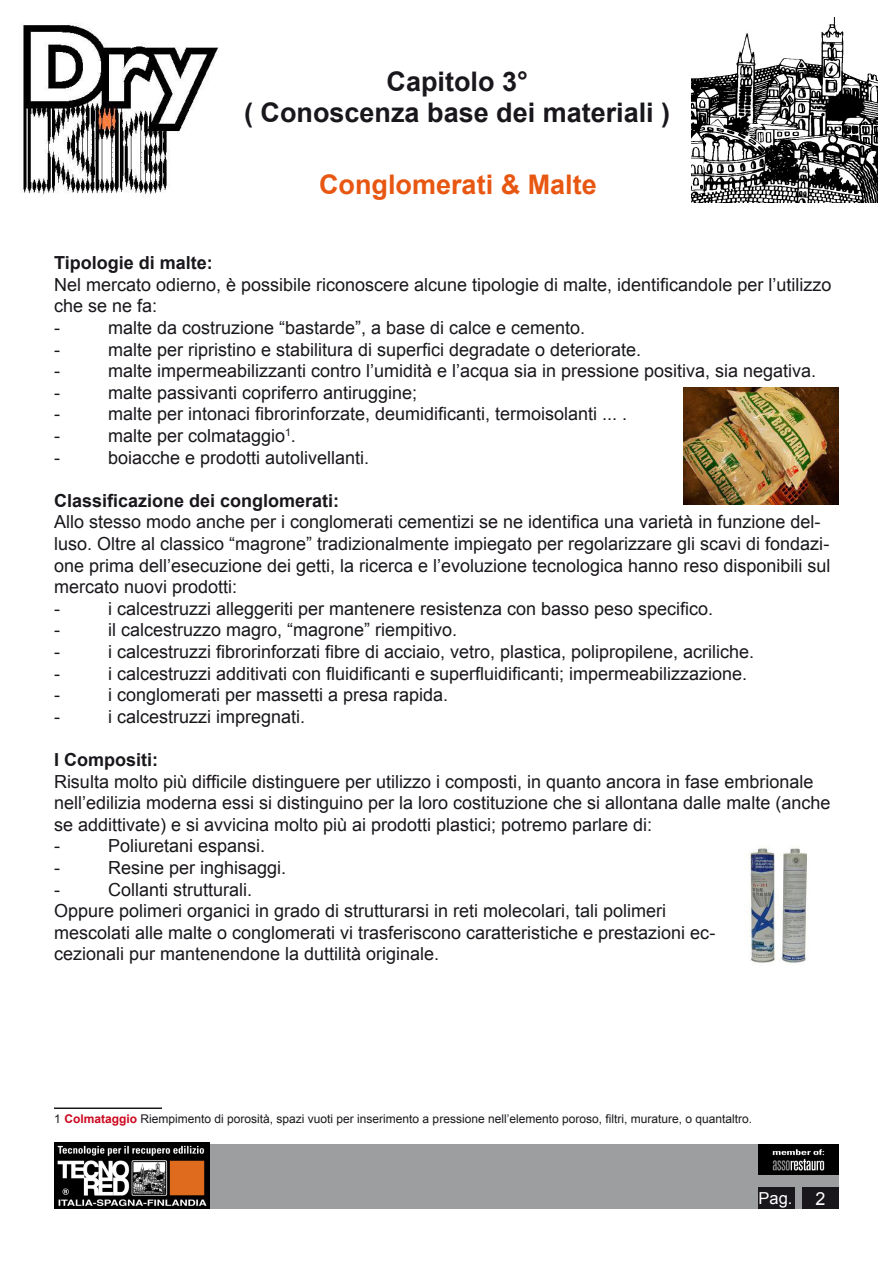
<style>
.page{position:relative;width:893px;height:1263px;background:#fff}
.page>*{position:absolute;margin:0;border:0;box-sizing:border-box;transform-origin:0 0}
.t1{font:700 27px "Arial";color:#1a171c}
.t2{font:700 27px "Arial";color:#e85711}
.t3{font:18px/21.6px "Arial";color:#1a171c}
.t4{font:700 18px "Arial";color:#1a171c}
.t5{font:18px "Arial";color:#fff}
.t6{font:16.5px "Arial";color:#fff}
.t7{font:12px "Arial";color:#1a171c}
.s1{font-weight:700;color:#cd071e}
</style>
<div class="page">
<img style="left:683px;top:388px;width:156px;height:116px">
<img style="left:745px;top:848px;width:62px;height:115px">
<hr style="left:54px;top:1107px;width:108px;height:2px;background:#1a171c">
<div style="left:55px;top:1144px;width:783px;height:64px;background:#9d9ea0"></div>
<img style="left:691px;top:17px;width:187px;height:185px">
<img style="left:23px;top:25px;width:196px;height:171px">
<div style="left:759px;top:1188px;width:36px;height:21px;background:#1a171c"></div>
<div style="left:802px;top:1188px;width:37px;height:21px;background:#1a171c"></div>
<img style="left:54px;top:1142px;width:155px;height:67px">
<img style="left:759px;top:1144px;width:80px;height:31px">
<p class="t1" style="left:387px;top:64px;width:143px">Capitolo 3°</p>
<p class="t1" style="left:244px;top:95px;width:428px">( Conoscenza base dei materiali )</p>
<p class="t2" style="left:319px;top:166px;width:279px">Conglomerati &amp; Malte</p>
<p class="t4" style="left:54px;top:251px;width:160px">Tipologie di malte:</p>
<p class="t3" style="left:54px;top:274px;width:779px">Nel mercato odierno, è possibile riconoscere alcune tipologie di malte, identificandole per l’utilizzo che se ne fa:</p>
<p class="t3" style="left:54px;top:317px;width:7px">-</p>
<p class="t3" style="left:108px;top:317px;width:479px">malte da costruzione “bastarde”, a base di calce e cemento.</p>
<p class="t3" style="left:54px;top:339px;width:7px">-</p>
<p class="t3" style="left:108px;top:339px;width:535px">malte per ripristino e stabilitura di superfici degradate o deteriorate.</p>
<p class="t3" style="left:54px;top:360px;width:7px">-</p>
<p class="t3" style="left:108px;top:360px;width:710px">malte impermeabilizzanti contro l’umidità e l’acqua sia in pressione positiva, sia negativa.</p>
<p class="t3" style="left:54px;top:382px;width:7px">-</p>
<p class="t3" style="left:108px;top:382px;width:311px">malte passivanti copriferro antiruggine;</p>
<p class="t3" style="left:54px;top:403px;width:7px">-</p>
<p class="t3" style="left:108px;top:403px;width:521px">malte per intonaci fibrorinforzate, deumidificanti, termoisolanti ... .</p>
<p class="t3" style="left:54px;top:425px;width:7px">-</p>
<p class="t3" style="left:108px;top:425px;width:189px">malte per colmataggio<sup>1</sup>.</p>
<p class="t3" style="left:54px;top:447px;width:7px">-</p>
<p class="t3" style="left:108px;top:447px;width:263px">boiacche e prodotti autolivellanti.</p>
<p class="t4" style="left:54px;top:488px;width:287px">Classificazione dei conglomerati:</p>
<p class="t3" style="left:54px;top:511px;width:778px">Allo stesso modo anche per i conglomerati cementizi se ne identifica una varietà in funzione del&shy;luso. Oltre al classico “magrone” tradizionalmente impiegato per regolarizzare gli scavi di fondazi&shy;one prima dell’esecuzione dei getti, la ricerca e l’evoluzione tecnologica hanno reso disponibili sul mercato nuovi prodotti:</p>
<p class="t3" style="left:54px;top:598px;width:7px">-</p>
<p class="t3" style="left:108px;top:598px;width:607px">i calcestruzzi alleggeriti per mantenere resistenza con basso peso specifico.</p>
<p class="t3" style="left:54px;top:619px;width:7px">-</p>
<p class="t3" style="left:108px;top:619px;width:351px">il calcestruzzo magro, “magrone” riempitivo.</p>
<p class="t3" style="left:54px;top:641px;width:7px">-</p>
<p class="t3" style="left:108px;top:641px;width:648px">i calcestruzzi fibrorinforzati fibre di acciaio, vetro, plastica, polipropilene, acriliche.</p>
<p class="t3" style="left:54px;top:663px;width:7px">-</p>
<p class="t3" style="left:108px;top:663px;width:641px">i calcestruzzi additivati con fluidificanti e superfluidificanti; impermeabilizzazione.</p>
<p class="t3" style="left:54px;top:684px;width:7px">-</p>
<p class="t3" style="left:108px;top:684px;width:342px">i conglomerati per massetti a presa rapida.</p>
<p class="t3" style="left:54px;top:706px;width:7px">-</p>
<p class="t3" style="left:108px;top:706px;width:199px">i calcestruzzi impregnati.</p>
<p class="t4" style="left:54px;top:748px;width:106px">I Compositi:</p>
<p class="t3" style="left:54px;top:771px;width:778px">Risulta molto più difficile distinguere per utilizzo i composti, in quanto ancora in fase embrionale nell’edilizia moderna essi si distinguino per la loro costituzione che si allontana dalle malte (anche se addittivate) e si avvicina molto più ai prodotti plastici; potremo parlare di:</p>
<p class="t3" style="left:54px;top:835px;width:7px">-</p>
<p class="t3" style="left:108px;top:835px;width:159px">Poliuretani espansi.</p>
<p class="t3" style="left:54px;top:857px;width:7px">-</p>
<p class="t3" style="left:108px;top:857px;width:180px">Resine per inghisaggi.</p>
<p class="t3" style="left:54px;top:879px;width:7px">-</p>
<p class="t3" style="left:108px;top:879px;width:146px">Collanti strutturali.</p>
<p class="t3" style="left:54px;top:900px;width:663px">Oppure polimeri organici in grado di strutturarsi in reti molecolari, tali polimeri mescolati alle malte o conglomerati vi trasferiscono caratteristiche e prestazioni ec&shy;cezionali pur mantenendone la duttilità originale.</p>
<p class="t7" style="left:54px;top:1110px;width:700px">1 <span class="s1">Colmataggio</span> Riempimento di porosità, spazi vuoti per inserimento a pressione nell’elemento poroso, filtri, murature, o quantaltro.</p>
<p class="t6" style="left:759px;top:1188px;width:35px">Pag.</p>
<p class="t5" style="left:816px;top:1187px;width:12px">2</p>
</div>
